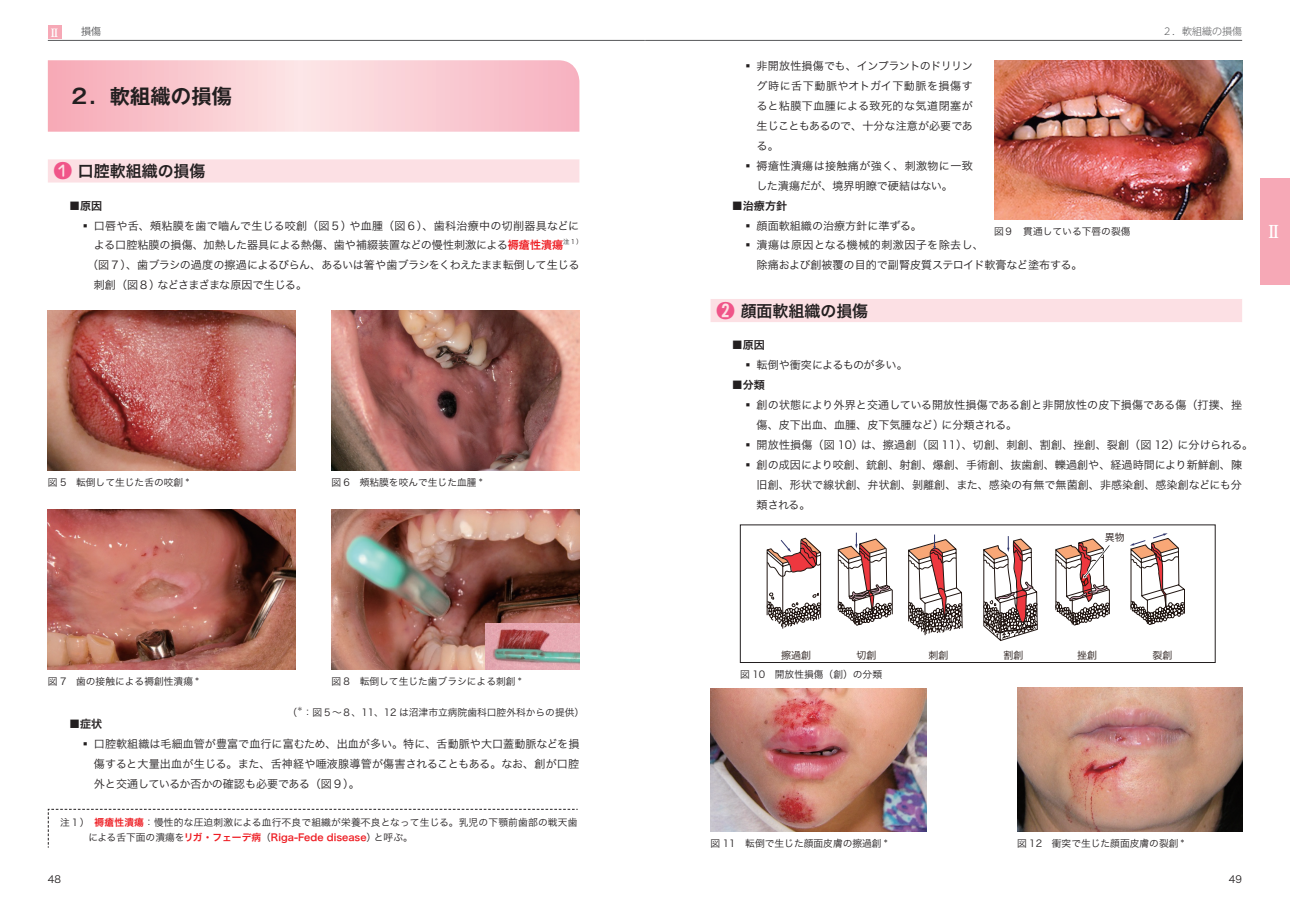
<style>
.page{position:relative;width:1290px;height:911px;background:#fff}
.page>*{position:absolute;margin:0;border:0;box-sizing:border-box;transform-origin:0 0}
.t1{font:700 20.38px "Gothic MB101 Pro De";color:#231f20}
.t2{font:700 17.5px "Koz Min Pro";color:#fff;scale:.9 1}
.t3{font:16px "Hira Kaku Pro W6";color:#231f20}
.t4{font:11.12px/19.9px "Hira Kaku Pro W3";color:#231f20;text-align:justify}
.t5{font:11.12px/19.9px "Hira Kaku Pro W3";letter-spacing:-.06em;color:#231f20}
.t6{font:11.12px/19.9px "Hira Kaku Pro W3";letter-spacing:.03em;color:#231f20;text-align:center}
.t7{font:11.12px "Hira Kaku Pro W6";color:#231f20}
.t8{font:10px "Hira Kaku Pro W3 90 pv RKSJ H";color:#211512}
.t9{font:300 10px "Koz Go Pro";color:#57585a}
.t10{font:10px "Koz Go Pro";color:#57585a}
.t11{font:10px "Hira Kaku Pro W3";color:#231f20}
.t12{font:9.75px "Hira Kaku Pro W3";color:#231f20}
.t13{font:9.75px/14.1px "Hira Kaku Pro W3";letter-spacing:.02em;color:#231f20}
.t14{font:6.5px "Hira Kaku Pro W3";color:#231f20}
.t15{font:5.62px "Hira Kaku Pro W3";color:#231f20}
.s1{font-family:"Koz Min Pro";font-weight:700;font-size:11.25px;color:#fff}
.s2{font-family:"Adobe Myungjo Std";font-weight:500;font-size:19.5px;color:#f05589}
.s3{font-family:"Hira Kaku Pro W6";color:#ee1d23}
</style>
<div class="page">
<div style="left:1260px;top:178px;width:30px;height:106px;background:#f6a8b6"></div>
<hr style="left:48px;top:40px;width:597px;height:1px;background:#57585a">
<hr style="left:645px;top:40px;width:597px;height:1px;background:#57585a">
<div style="left:48px;top:26px;width:13px;height:13px;background:#f6a8b6"></div>
<div style="left:48px;top:159px;width:531px;height:23px;background:#fce0e4"></div>
<svg style="left:48px;top:60px;width:531px;height:72px;background:#f9c9d0"></svg>
<img style="left:710px;top:688px;width:217px;height:143px">
<img style="left:1017px;top:687px;width:225px;height:144px">
<svg style="left:1130px;top:533px;width:55px;height:92px"></svg>
<svg style="left:908px;top:534px;width:55px;height:102px"></svg>
<svg style="left:767px;top:532px;width:126px;height:97px"></svg>
<svg style="left:983px;top:536px;width:55px;height:105px"></svg>
<svg style="left:1055px;top:538px;width:55px;height:87px"></svg>
<div style="left:710px;top:299px;width:532px;height:23px;background:#fce0e4"></div>
<img style="left:48px;top:311px;width:248px;height:159px">
<img style="left:331px;top:310px;width:248px;height:160px">
<img style="left:48px;top:510px;width:248px;height:159px">
<img style="left:331px;top:510px;width:248px;height:159px">
<img style="left:485px;top:623px;width:94px;height:46px">
<img style="left:994px;top:60px;width:248px;height:160px">
<svg style="left:47px;top:808px;width:531px;height:40px"></svg>
<p class="t10" style="left:49px;top:25px;width:54px"><span class="s1">Ⅱ</span>　　損傷</p>
<p class="t1" style="left:69px;top:79px;width:164px">２．軟組織の損傷</p>
<p class="t3" style="left:53px;top:157px;width:154px"><span class="s2">1</span> 口腔軟組織の損傷</p>
<p class="t7" style="left:69px;top:195px;width:35px">■原因</p>
<p class="t4" style="left:80px;top:215px;width:501px;text-align:center">▪ 口唇や舌、頰粘膜を歯で嚙んで生じる咬創（図５）や血腫（図６）、歯科治療中の切削器具などによる口腔粘膜の損傷、加熱した器具による熱傷、歯や補綴装置などの慢性刺激による<span class="s3">褥瘡性潰瘍</span></p>
<p class="t14" style="left:563px;top:236px;width:21px">注１）</p>
<p class="t5" style="left:94px;top:254px;width:487px;text-indent:-7px">（図７）、歯ブラシの過度の擦過によるびらん、あるいは箸や歯ブラシをくわえたまま転倒して生じる刺創（図８）などさまざまな原因で生じる。</p>
<p class="t12" style="left:48px;top:473px;width:143px">図 5　転倒して生じた舌の咬創 *</p>
<p class="t12" style="left:331px;top:473px;width:153px">図 6　頰粘膜を咬んで生じた血腫 *</p>
<p class="t9" style="left:1162px;top:25px;width:81px">２．軟組織の損傷</p>
<p class="t4" style="left:756px;top:55px;width:218px;text-indent:-14px">▪ 非開放性損傷でも、インプラントのドリリング時に舌下動脈やオトガイ下動脈を損傷すると粘膜下血腫による致死的な気道閉塞が生じこともあるので、十分な注意が必要である。</p>
<p class="t6" style="left:742px;top:155px;width:232px">▪ 褥瘡性潰瘍は接触痛が強く、刺激物に一致した潰瘍だが、境界明瞭で硬結はない。</p>
<p class="t7" style="left:732px;top:195px;width:57px">■治療方針</p>
<p class="t4" style="left:742px;top:215px;width:181px">▪ 顔面軟組織の治療方針に準ずる。</p>
<p class="t4" style="left:756px;top:234px;width:327px;text-indent:-14px">▪ 潰瘍は原因となる機械的刺激因子を除去し、<br>除痛および創被覆の目的で副腎皮質ステロイド軟膏など塗布する。</p>
<p class="t3" style="left:716px;top:296px;width:154px"><span class="s2">➋</span> 顔面軟組織の損傷</p>
<p class="t7" style="left:732px;top:335px;width:35px">■原因</p>
<p class="t4" style="left:742px;top:354px;width:167px">▪ 転倒や衝突によるものが多い。</p>
<p class="t7" style="left:732px;top:375px;width:35px">■分類</p>
<p class="t4" style="left:756px;top:394px;width:487px;text-indent:-14px">▪ 創の状態により外界と交通している開放性損傷である創と非開放性の皮下損傷である傷（打撲、挫傷、皮下出血、血腫、皮下気腫など）に分類される。</p>
<p class="t4" style="left:742px;top:434px;width:512px">▪ 開放性損傷（図 10）は、擦過創（図 11）、切創、刺創、割創、挫創、裂創（図 12）に分けられる。</p>
<p class="t4" style="left:756px;top:454px;width:487px;text-indent:-14px">▪ 創の成因により咬創、銃創、射創、爆創、手術創、抜歯創、轢過創や、経過時間により新鮮創、陳旧創、形状で線状創、弁状創、剝離創、また、感染の有無で無菌創、非感染創、感染創などにも分類される。</p>
<p class="t12" style="left:994px;top:223px;width:138px">図９　貫通している下唇の裂傷</p>
<p class="t8" style="left:1105px;top:528px;width:21px">異物</p>
<h2 class="t2" style="left:1266px;top:219px;width:19px">Ⅱ</h2>
<p class="t12" style="left:48px;top:672px;width:153px">図 7　歯の接触による褥創性潰瘍 *</p>
<p class="t12" style="left:331px;top:672px;width:192px">図 8　転倒して生じた歯ブラシによる刺創 *</p>
<p class="t12" style="left:287px;top:703px;width:11px">（</p>
<p class="t15" style="left:297px;top:703px;width:7px">＊</p>
<p class="t12" style="left:303px;top:703px;width:283px">：図５〜８、11、12 は沼津市立病院歯科口腔外科からの提供）</p>
<p class="t7" style="left:69px;top:713px;width:35px">■症状</p>
<p class="t4" style="left:94px;top:733px;width:487px;text-indent:-14px">▪ 口腔軟組織は毛細血管が豊富で血行に富むため、出血が多い。特に、舌動脈や大口蓋動脈などを損傷すると大量出血が生じる。また、舌神経や唾液腺導管が傷害されることもある。なお、創が口腔外と交通しているか否かの確認も必要である（図９）。</p>
<p class="t13" style="left:89px;top:815px;width:490px;text-indent:-28px">注１）　<span class="s3">褥瘡性潰瘍</span>：慢性的な圧迫刺激による血行不良で組織が栄養不良となって生じる。乳児の下顎前歯部の戦天歯による舌下面の潰瘍を<span class="s3">リガ・フェーデ病</span>（<span class="s3">Riga-Fede disease</span>）と呼ぶ。</p>
<p class="t8" style="left:781px;top:646px;width:31px">擦過創</p>
<p class="t8" style="left:856px;top:646px;width:21px">切創</p>
<p class="t8" style="left:928px;top:646px;width:21px">刺創</p>
<p class="t8" style="left:1003px;top:646px;width:21px">割創</p>
<p class="t8" style="left:1077px;top:646px;width:21px">挫創</p>
<p class="t12" style="left:740px;top:666px;width:143px">図 10　開放性損傷（創）の分類</p>
<p class="t8" style="left:1152px;top:646px;width:21px">裂創</p>
<p class="t12" style="left:710px;top:835px;width:178px">図 11　転倒で生じた顔面皮膚の擦過創 *</p>
<p class="t12" style="left:1017px;top:835px;width:169px">図 12　衝突で生じた顔面皮膚の裂創 *</p>
<p class="t11" style="left:48px;top:870px;width:15px">48</p>
<p class="t11" style="left:1229px;top:870px;width:15px">49</p>
</div>
